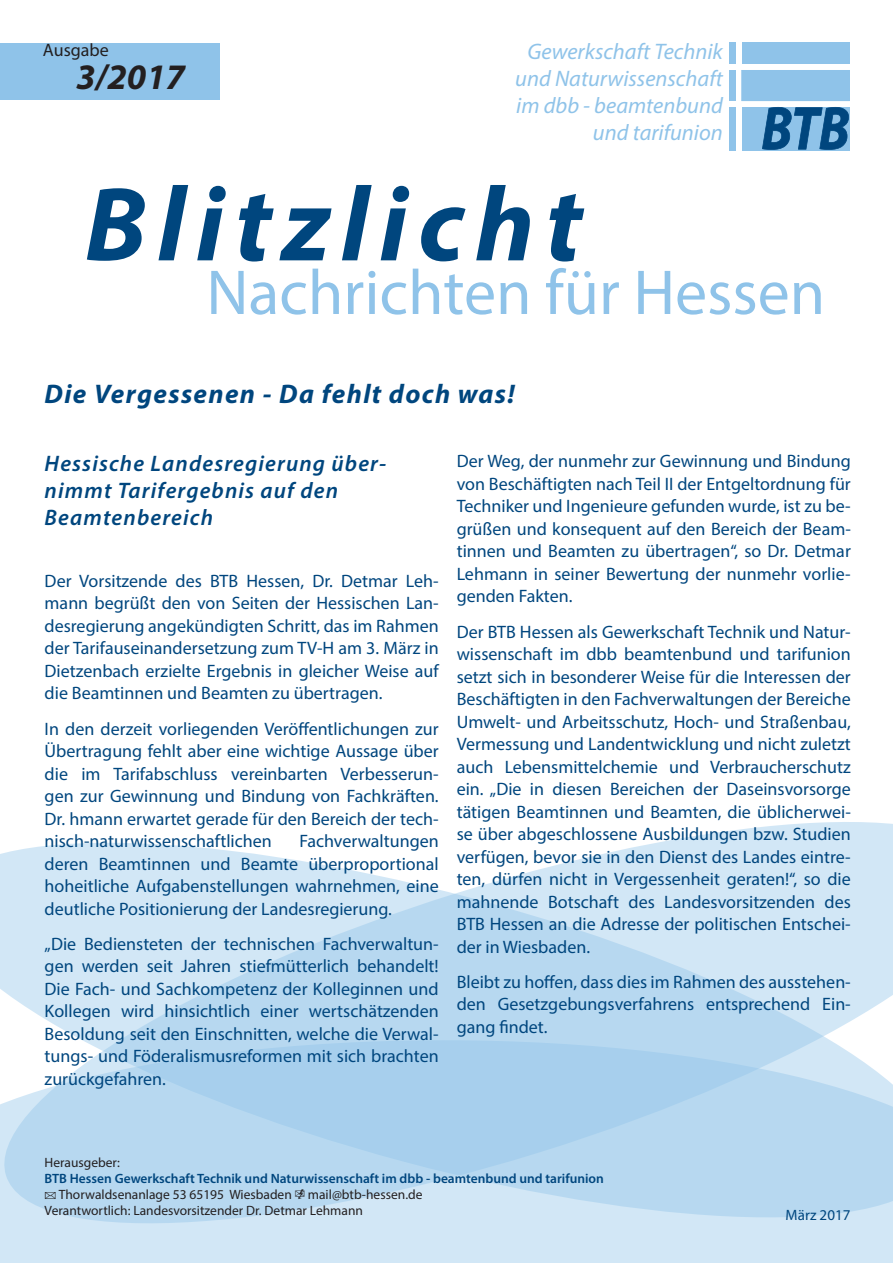
<style>
.page{position:relative;width:893px;height:1263px;background:#fff}
.page>*{position:absolute;margin:0;border:0;box-sizing:border-box;transform-origin:0 0}
.t1{font:italic 700 36px "Myriad Pro";color:#231f20}
.t2{font:italic 700 27px "Myriad Pro";letter-spacing:.05em;color:#00467e}
.t3{font:italic 22.5px/27px "Myriad Pro";color:#8fc3e9;text-align:right}
.t4{font:italic 600 22.5px/27px "Myriad Pro";letter-spacing:.05em;color:#00467e}
.t5{font:18px/22.5px "Myriad Pro";color:#00467e;text-align:justify}
.t6{font:18px "Myriad Pro";color:#231f20}
.t7{font:15px "Myriad Pro";color:#00467e}
.t8{font:13.5px/16.2px "Myriad Pro";color:#231f20}
.s1{font-weight:600;color:#00467e}
.s2{font-family:"Mar Vo Sym"}
</style>
<div class="page">
<div style="left:742px;top:43px;width:107px;height:21px;background:#8fc3e9"></div>
<div style="left:742px;top:70px;width:107px;height:31px;background:#8fc3e9"></div>
<div style="left:742px;top:107px;width:107px;height:43px;background:#8fc3e9"></div>
<svg style="left:762px;top:107px;width:87px;height:43px"></svg>
<div style="left:729px;top:43px;width:6px;height:21px;background:#8fc3e9"></div>
<div style="left:729px;top:70px;width:6px;height:31px;background:#8fc3e9"></div>
<div style="left:729px;top:107px;width:6px;height:43px;background:#8fc3e9"></div>
<div style="left:0;top:44px;width:220px;height:56px;background:#8fc3e9"></div>
<svg style="left:211px;top:268px;width:610px;height:47px"></svg>
<svg style="left:87px;top:185px;width:497px;height:76px"></svg>
<div style="left:0;top:1247px;width:893px;height:16px;background:#d2e7f6"></div>
<svg style="left:0;top:822px;width:893px;height:425px;background:#c6e0f3"></svg>
<p class="t6" style="left:43px;top:39px;width:67px">Ausgabe</p>
<h1 class="t1" style="left:76px;top:53px;width:111px">3/2017</h1>
<p class="t3" style="left:515px;top:38px;width:209px">Gewerkschaft Technik und Naturwissenschaft im dbb - beamtenbund und tarifunion</p>
<h2 class="t2" style="left:45px;top:376px;width:471px">Die Vergessenen - Da fehlt doch was!</h2>
<p class="t4" style="left:45px;top:449px;width:343px">Hessische Landesregierung über&shy;nimmt Tarifergebnis auf den<br>Beamtenbereich</p>
<p class="t5" style="left:45px;top:569px;width:396px">Der Vorsitzende des BTB Hessen, Dr. Detmar Leh&shy;mann begrüßt den von Seiten der Hessischen Lan&shy;desregierung angekündigten Schritt, das im Rahmen der Tarifauseinandersetzung zum TV-H am 3. März in Dietzenbach erzielte Ergebnis in gleicher Weise auf die Beamtinnen und Beamten zu übertragen.</p>
<p class="t5" style="left:45px;top:717px;width:396px">In den derzeit vorliegenden Veröffentlichungen zur Übertragung fehlt aber eine wichtige Aussage über die im Tarifabschluss vereinbarten Verbesserun&shy;gen zur Gewinnung und Bindung von Fachkräften.<br>Dr. hmann erwartet gerade für den Bereich der tech&shy;nisch-naturwissenschaftlichen</p>
<p class="t5" style="left:45px;top:829px;width:396px;text-indent:255px">Fachverwaltungen deren Beamtinnen und Beamte überproportional hoheitliche Aufgabenstellungen wahrnehmen, eine deutliche Positionierung der Landesregierung.</p>
<p class="t5" style="left:45px;top:932px;width:396px">„Die Bediensteten der technischen Fachverwaltun&shy;gen werden seit Jahren stiefmütterlich behandelt!<br>Die Fach- und Sachkompetenz der Kolleginnen und Kollegen wird hinsichtlich einer wertschätzenden Besoldung seit den Einschnitten, welche die Verwal&shy;tungs- und Föderalismusreformen mit sich brachten zurückgefahren.</p>
<p class="t5" style="left:457px;top:450px;width:396px">Der Weg, der nunmehr zur Gewinnung und Bindung von Beschäftigten nach Teil II der Entgeltordnung für Techniker und Ingenieure gefunden wurde, ist zu be&shy;grüßen und konsequent auf den Bereich der Beam&shy;tinnen und Beamten zu übertragen“, so Dr. Detmar Lehmann in seiner Bewertung der nunmehr vorlie&shy;genden Fakten.</p>
<p class="t5" style="left:457px;top:620px;width:396px">Der BTB Hessen als Gewerkschaft Technik und Natur&shy;wissenschaft im dbb beamtenbund und tarifunion setzt sich in besonderer Weise für die Interessen der Beschäftigten in den Fachverwaltungen der Bereiche Umwelt- und Arbeitsschutz, Hoch- und Straßenbau, Vermessung und Landentwicklung und nicht zuletzt auch Lebensmittelchemie und Verbraucherschutz ein. „Die in diesen Bereichen der Daseinsvorsorge tätigen Beamtinnen und Beamten, die üblicherwei&shy;se über abgeschlossene Ausbildungen bzw. Studien verfügen, bevor sie in den Dienst des Landes eintre&shy;ten, dürfen nicht in Vergessenheit geraten!“, so die mahnende Botschaft des Landesvorsitzenden des BTB Hessen an die Adresse der politischen Entschei&shy;der in Wiesbaden.</p>
<p class="t5" style="left:457px;top:970px;width:396px">Bleibt zu hoffen, dass dies im Rahmen des ausstehen&shy;den Gesetzgebungsverfahrens entsprechend Ein&shy;gang findet.</p>
<p class="t8" style="left:45px;top:1154px;width:77px">Herausgeber:</p>
<p class="t8" style="left:45px;top:1170px;width:561px"><span class="s1">BTB Hessen Gewerkschaft Technik und Naturwissenschaft im dbb - beamtenbund und tarifunion<br></span><span class="s2">B</span> Thorwaldsenanlage 53 65195 Wiesbaden <span class="s2">k</span> mail@btb-hessen.de<br>Verantwortlich: Landesvorsitzender Dr. Detmar Lehmann</p>
<p class="t7" style="left:786px;top:1205px;width:66px">März 2017</p>
</div>
